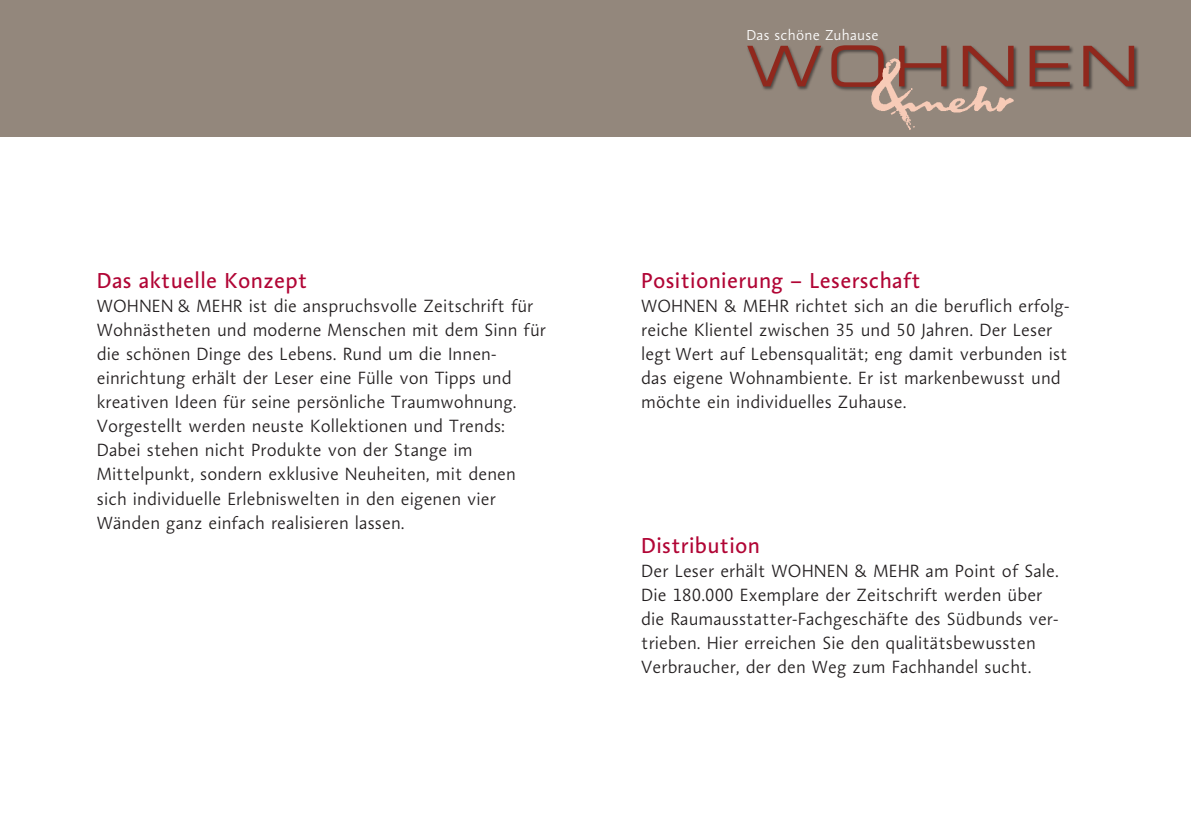
<style>
.page{position:relative;width:1191px;height:840px;background:#fff}
.page>*{position:absolute;margin:0;border:0;box-sizing:border-box;transform-origin:0 0}
.t1{font:22px "Aroma No 2 LT Pro";letter-spacing:.015em;color:#b10535}
.t2{font:300 18px/24px "Aroma No 2 LT Pro";letter-spacing:.005em;color:#231f20}
.t3{font:300 14.6px "Aroma No 2 LT Pro";letter-spacing:.02em;color:#fff}
</style>
<div class="page">
<div style="left:0;top:0;width:1191px;height:136px;background:#93877c"></div>
<div style="left:746px;top:45px;width:393px;height:46px;background:#231f20;opacity:.6"></div>
<svg style="left:747px;top:45px;width:387px;height:42px"></svg>
<img style="left:868px;top:54px;width:151px;height:76px">
<p class="t1" style="left:97px;top:266px;width:212px">Das aktuelle Konzept</p>
<p class="t2" style="left:97px;top:294px;width:451px">WOHNEN &amp; MEHR ist die anspruchsvolle Zeitschrift für Wohnästheten und moderne Menschen mit dem Sinn für die schönen Dinge des Lebens. Rund um die Innen&shy;einrichtung erhält der Leser eine Fülle von Tipps und kreativen Ideen für seine persönliche Traumwohnung.<br>Vorgestellt werden neuste Kollektionen und Trends:<br>Dabei stehen nicht Produkte von der Stange im Mittelpunkt, sondern exklusive Neuheiten, mit denen sich individuelle Erlebniswelten in den eigenen vier Wänden ganz einfach realisieren lassen.</p>
<p class="t3" style="left:746px;top:25px;width:134px">Das schöne Zuhause</p>
<p class="t1" style="left:641px;top:266px;width:281px">Positionierung – Leserschaft</p>
<p class="t2" style="left:641px;top:294px;width:428px">WOHNEN &amp; MEHR richtet sich an die beruflich erfolg&shy;reiche Klientel zwischen 35 und 50 Jahren. Der Leser legt Wert auf Lebensqualität; eng damit verbunden ist das eigene Wohnambiente. Er ist markenbewusst und möchte ein individuelles Zuhause.</p>
<p class="t1" style="left:641px;top:530px;width:120px">Distribution</p>
<p class="t2" style="left:641px;top:558px;width:419px">Der Leser erhält WOHNEN &amp; MEHR am Point of Sale.<br>Die 180.000 Exemplare der Zeitschrift werden über die Raumausstatter-Fachgeschäfte des Südbunds ver&shy;trieben. Hier erreichen Sie den qualitätsbewussten Verbraucher, der den Weg zum Fachhandel sucht.</p>
</div>
